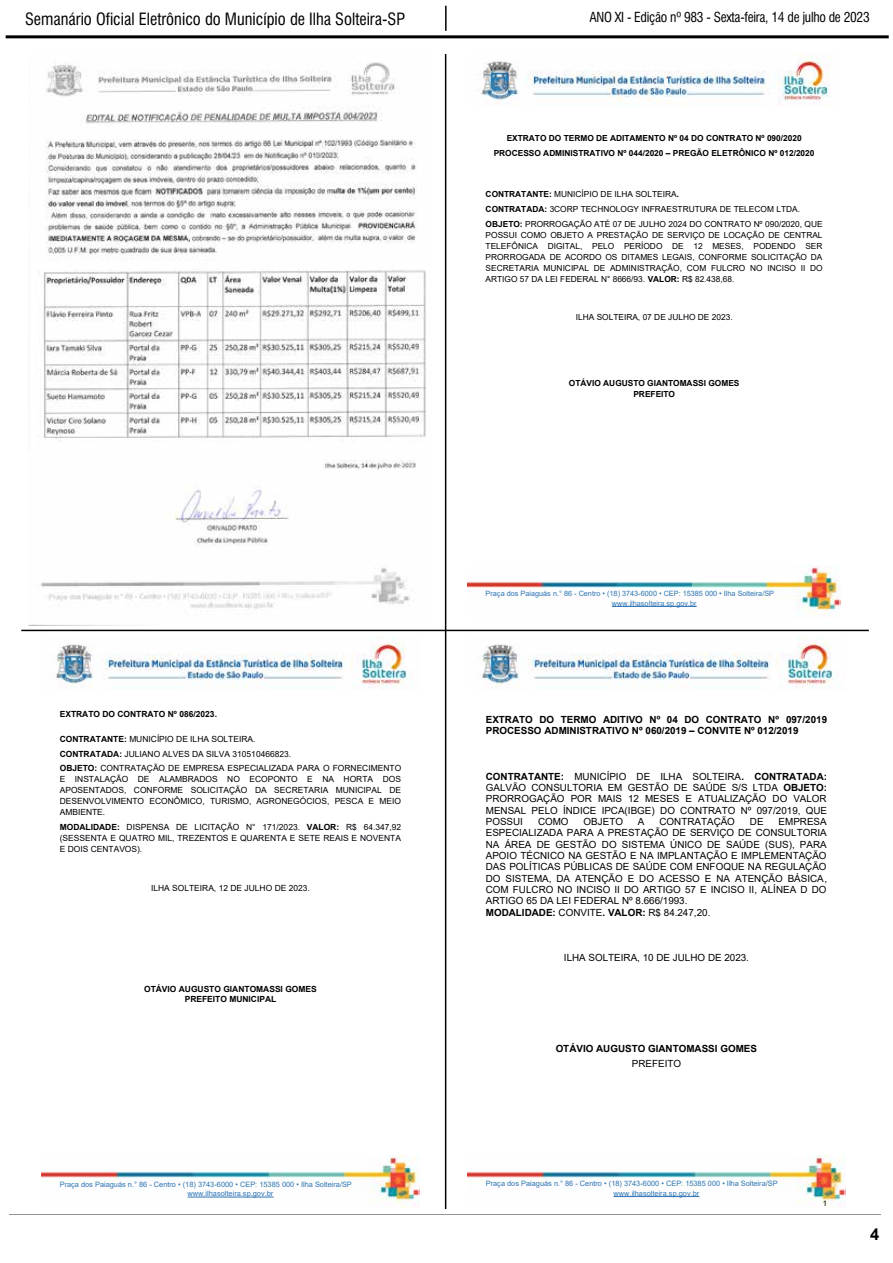
<style>
.page{position:relative;width:893px;height:1263px;background:#fff}
.page>*{position:absolute;margin:0;border:0;box-sizing:border-box;transform-origin:0 0}
.t1{font:16.5px "Swis 721 BT Condensed 2";color:#000}
.t2{font:700 16.5px "Arial";color:#000}
.t3{font:13.5px "Swis 721 BT Condensed 2";letter-spacing:-.02em;color:#000}
.t4{font:9.9px/11.4px "Arial";color:#000;text-align:justify}
.t5{font:700 9.9px/11.4px "Arial";color:#000}
.t6{font:8.4px/11.1px "Arial";color:#000}
.t7{font:700 8.4px/15px "Arial";color:#000;text-align:center}
.t8{font:8.4px/11.1px "Arial";color:#00000a;text-align:justify}
.t9{font:7.8px "Arial";color:#000}
.t10{font:7.35px/9.8px "Arial";letter-spacing:-.005em;color:#2e74b5}
.s1{font-weight:700}
.s2{color:#00000a}
.s3{font-weight:700;color:#000}
.s4{color:#000}
</style>
<div class="page">
<hr style="left:9px;top:1214px;width:872px;height:1px;background:#939597">
<hr style="left:6px;top:35px;width:883px;height:3px;background:#000">
<hr style="left:21px;top:630px;width:848px;height:1px;background:#000">
<hr style="left:445px;top:54px;width:1px;height:1155px;background:#000">
<hr style="left:445px;top:6px;width:2px;height:25px;background:#000">
<img style="left:31px;top:62px;width:395px;height:563px">
<img style="left:468px;top:565px;width:373px;height:51px">
<img style="left:481px;top:53px;width:349px;height:53px">
<hr style="left:612px;top:606px;width:85px;height:1px;background:#2e74b5">
<img style="left:42px;top:1155px;width:377px;height:52px">
<img style="left:55px;top:637px;width:353px;height:52px">
<hr style="left:188px;top:1197px;width:86px;height:1px;background:#2e74b5">
<img style="left:468px;top:1155px;width:377px;height:52px">
<img style="left:481px;top:637px;width:353px;height:52px">
<hr style="left:614px;top:1196px;width:85px;height:1px;background:#2e74b5">
<h1 class="t1" style="left:25px;top:9px;width:382px">Semanário Oficial Eletrônico do Município de Ilha Solteira-SP</h1>
<h2 class="t3" style="left:589px;top:9px;width:282px">ANO XI - Edição nº 983 - Sexta-feira, 14 de julho de 2023</h2>
<p class="t7" style="left:494px;top:130px;width:322px">EXTRATO DO TERMO DE ADITAMENTO Nº 04 DO CONTRATO Nº 090/2020<br>PROCESSO ADMINISTRATIVO Nº 044/2020 – PREGÃO ELETRÔNICO Nº 012/2020</p>
<p class="t6" style="left:486px;top:187px;width:339px;line-height:15px"><span class="s1">CONTRATANTE:</span> MUNICÍPIO DE ILHA SOLTEIRA<span class="s1">.<br>CONTRATADA:</span> 3CORP TECHNOLOGY INFRAESTRUTURA DE TELECOM LTDA.<br><span class="s1">OBJETO:</span> PRORROGAÇÃO ATÉ 07 DE JULHO 2024 DO CONTRATO Nº 090/2020, QUE</p>
<p class="t6" style="left:486px;top:230px;width:339px;text-align:justify">POSSUI COMO OBJETO A PRESTAÇÃO DE SERVIÇO DE LOCAÇÃO DE CENTRAL TELEFÔNICA DIGITAL, PELO PERÍODO DE 12 MESES, PODENDO SER PRORROGADA DE ACORDO OS DITAMES LEGAIS, CONFORME SOLICITAÇÃO DA SECRETARIA MUNICIPAL DE ADMINISTRAÇÃO, COM FULCRO NO INCISO II DO ARTIGO 57 DA LEI FEDERAL N° 8666/93. <span class="s1">VALOR:</span> R$ 82.438,68.</p>
<p class="t6" style="left:576px;top:311px;width:158px">ILHA SOLTEIRA, <span class="s2">07</span> DE <span class="s2">JULHO</span> DE 2023.</p>
<p class="t7" style="left:569px;top:377px;width:172px;line-height:10.9px">OTÁVIO AUGUSTO GIANTOMASSI GOMES<br>PREFEITO</p>
<p class="t7" style="left:60px;top:707px;width:159px">EXTRATO DO CONTRATO Nº 086/2023.</p>
<p class="t6" style="left:60px;top:732px;width:343px;line-height:14.1px"><span class="s1">CONTRATANTE:</span> MUNICÍPIO DE ILHA SOLTEIRA.<br><span class="s1">CONTRATADA:</span> JULIANO ALVES DA SILVA 310510466823.<br><span class="s1">OBJETO:</span> CONTRATAÇÃO DE EMPRESA ESPECIALIZADA PARA O FORNECIMENTO</p>
<p class="t6" style="left:60px;top:773px;width:343px;text-align:justify">E INSTALAÇÃO DE ALAMBRADOS NO ECOPONTO E NA HORTA DOS APOSENTADOS, CONFORME SOLICITAÇÃO DA SECRETARIA MUNICIPAL DE DESENVOLVIMENTO ECONÔMICO, TURISMO, AGRONEGÓCIOS, PESCA E MEIO AMBIENTE.</p>
<p class="t8" style="left:60px;top:821px;width:343px"><span class="s3">MODALIDADE:</span> <span class="s4">DISPENSA DE LICITAÇÃO N° 171/2023.</span> <span class="s3">VALOR:</span> R$ <span class="s4">64.347,92 </span>(SESSENTA E QUATRO MIL, TREZENTOS E QUARENTA E SETE REAIS E NOVENTA E DOIS CENTAVOS).</p>
<p class="t6" style="left:151px;top:883px;width:160px">ILHA SOLTEIRA, 12 DE JULHO DE 2023.</p>
<p class="t7" style="left:144px;top:984px;width:174px;line-height:9.8px">OTÁVIO AUGUSTO GIANTOMASSI GOMES<br>PREFEITO MUNICIPAL</p>
<p class="t10" style="left:188px;top:1179px;width:166px;text-indent:-128px">Praça dos Paiaguás n.° 86 - Centro • (18) 3743-6000 • CEP: 15385 000 • Ilha Solteira/SP www.ilhasolteira.sp.gov.br</p>
<p class="t10" style="left:612px;top:589px;width:164px;text-indent:-126px">Praça dos Paiaguás n.° 86 - Centro • (18) 3743-6000 • CEP: 15385 000 • Ilha Solteira/SP www.ilhasolteira.sp.gov.br</p>
<p class="t5" style="left:486px;top:714px;width:343px">EXTRATO DO TERMO ADITIVO Nº 04 DO CONTRATO Nº 097/2019<br>PROCESSO ADMINISTRATIVO Nº 060/2019 – CONVITE Nº 012/2019</p>
<p class="t4" style="left:486px;top:771px;width:343px"><span class="s1">CONTRATANTE:</span> MUNICÍPIO DE ILHA SOLTEIRA<span class="s1">. CONTRATADA:<br></span>GALVÃO CONSULTORIA EM GESTÃO DE SAÚDE S/S LTDA <span class="s1">OBJETO:<br></span>PRORROGAÇÃO POR MAIS 12 MESES E ATUALIZAÇÃO DO VALOR MENSAL PELO ÍNDICE IPCA(IBGE) DO CONTRATO Nº 097/2019, QUE POSSUI</p>
<p class="t4" style="left:538px;top:816px;width:32px">COMO</p>
<p class="t4" style="left:584px;top:816px;width:41px">OBJETO</p>
<p class="t4" style="left:638px;top:816px;width:8px">A</p>
<p class="t4" style="left:659px;top:816px;width:77px">CONTRATAÇÃO</p>
<p class="t4" style="left:750px;top:816px;width:15px">DE</p>
<p class="t4" style="left:486px;top:816px;width:343px;text-align:left;text-indent:293px">EMPRESA ESPECIALIZADA PARA A PRESTAÇÃO DE SERVIÇO DE CONSULTORIA NA ÁREA DE GESTÃO DO SISTEMA ÚNICO DE SAÚDE (SUS), PARA APOIO TÉCNICO NA GESTÃO E NA IMPLANTAÇÃO E IMPLEMENTAÇÃO DAS POLÍTICAS PÚBLICAS DE SAÚDE COM ENFOQUE NA REGULAÇÃO DO SISTEMA, DA ATENÇÃO E DO ACESSO E NA ATENÇÃO BÁSICA, COM FULCRO NO INCISO II DO ARTIGO 57 E INCISO II, ALÍNEA D DO ARTIGO 65 DA LEI FEDERAL Nº 8.666/1993.<br><span class="s1">MODALIDADE:</span> CONVITE<span class="s1">. VALOR:</span> R$ 84.247,20.</p>
<p class="t4" style="left:564px;top:952px;width:187px">ILHA SOLTEIRA, 10 DE JULHO DE 2023.</p>
<p class="t5" style="left:556px;top:1043px;width:203px">OTÁVIO AUGUSTO GIANTOMASSI GOMES</p>
<p class="t4" style="left:632px;top:1058px;width:51px">PREFEITO</p>
<p class="t10" style="left:614px;top:1179px;width:166px;text-indent:-128px">Praça dos Paiaguás n.° 86 - Centro • (18) 3743-6000 • CEP: 15385 000 • Ilha Solteira/SP www.ilhasolteira.sp.gov.br</p>
<p class="t9" style="left:823px;top:1199px;width:6px">1</p>
<h1 class="t2" style="left:870px;top:1222px;width:11px">4</h1>
</div>
